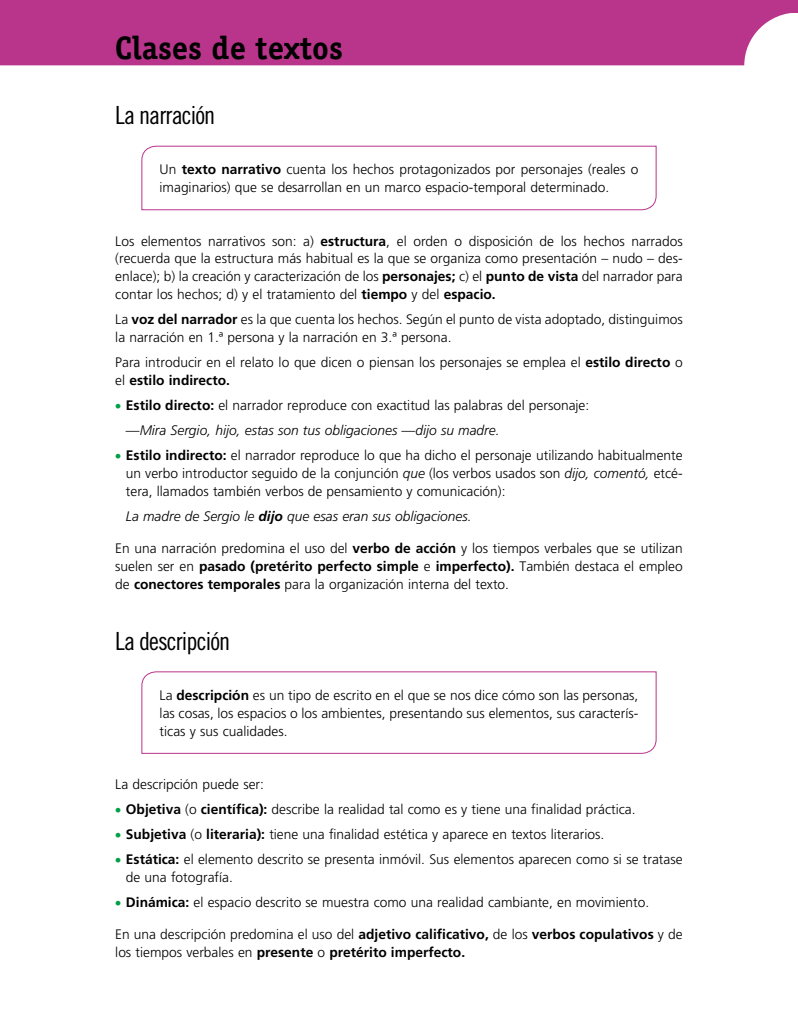
<style>
.page{position:relative;width:798px;height:1028px;background:#fff}
.page>*{position:absolute;margin:0;border:0;box-sizing:border-box;transform-origin:0 0}
.t1{font:700 32.5px "Officina Serif Std";color:#000}
._02_01_SUBAPARTADOS{font:25px "Trade Gothic LT Std Cn 18";letter-spacing:-.035em;color:#000}
._04_01_TXT_GENERAL{font:300 13.75px/17.9px "Frutiger LT Std";color:#000;text-align:justify}
._04_02_Bolo{font:300 13.75px/17.9px "Frutiger LT Std";color:#000;text-align:justify}
._04_01_TXT_GENERAL_r{font:300 13.75px/17.9px "Frutiger LT Std";color:#000}
._04_01_TXT_GENERAL-2{font:700 13.75px/17.9px "Frutiger LT Std";color:#000}
._04_01_TXT_GENERAL-3{font:italic 300 13.75px "Frutiger LT Std";color:#000}
.s1{font-weight:700}
.s2{color:#009f49}
.s3{font-style:normal}
.s4{font-style:italic}
.s5{font-weight:300}
</style>
<div class="page">
<div style="left:0;top:0;width:797px;height:65px;background:#b9348b"></div>
<svg style="left:141px;top:145px;width:515px;height:65px"></svg>
<svg style="left:141px;top:671px;width:515px;height:83px"></svg>
<p class="t1" style="left:115px;top:27px;width:229px">Clases de textos</p>
<p class="_02_01_SUBAPARTADOS" style="left:115px;top:101px;width:102px">La narración</p>
<p class="_04_01_TXT_GENERAL_r" style="left:159px;top:161px;width:480px">Un <span class="s1">texto narrativo</span> cuenta los hechos protagonizados por personajes (reales o imaginarios) que se desarrollan en un marco espacio-temporal determinado.</p>
<p class="_04_01_TXT_GENERAL" style="left:115px;top:232px;width:568px">Los elementos narrativos son: a) <span class="s1">estructura</span>, el orden o disposición de los hechos narrados (recuerda que la estructura más habitual es la que se organiza como presentación – nudo – des&shy;enlace); b) la creación y caracterización de los <span class="s1">personajes;</span> c) el <span class="s1">punto de vista</span> del narrador para contar los hechos; d) y el tratamiento del <span class="s1">tiempo</span> y del <span class="s1">espacio.</span></p>
<p class="_04_01_TXT_GENERAL" style="left:115px;top:311px;width:568px">La <span class="s1">voz del narrador</span> es la que cuenta los hechos. Según el punto de vista adoptado, distinguimos la narración en 1.ª persona y la narración en 3.ª persona.</p>
<p class="_04_01_TXT_GENERAL" style="left:115px;top:354px;width:568px">Para introducir en el relato lo que dicen o piensan los personajes se emplea el <span class="s1">estilo directo</span> o el <span class="s1">estilo indirecto.</span></p>
<p class="_04_02_Bolo" style="left:115px;top:397px;width:475px"><span class="s2">•</span> <span class="s1">Estilo directo:</span> el narrador reproduce con exactitud las palabras del personaje:</p>
<p class="_04_01_TXT_GENERAL-3" style="left:126px;top:422px;width:375px"><span class="s3">—</span>Mira Sergio, hijo, estas son tus obligaciones —dijo su madre.</p>
<p class="_04_02_Bolo" style="left:126px;top:447px;width:558px;text-indent:-11px"><span class="s2">•</span> <span class="s1">Estilo indirecto:</span> el narrador reproduce lo que ha dicho el personaje utilizando habitualmente un verbo introductor seguido de la conjunción <span class="s4">que</span> (los verbos usados son <span class="s4">dijo, comentó,</span> etcé&shy;tera, llamados también verbos de pensamiento y comunicación):</p>
<p class="_04_01_TXT_GENERAL-3" style="left:126px;top:508px;width:347px">La madre de Sergio le <span class="s1">dijo</span> que esas eran sus obligaciones.</p>
<p class="_04_01_TXT_GENERAL" style="left:115px;top:539px;width:568px">En una narración predomina el uso del <span class="s1">verbo de acción</span> y los tiempos verbales que se utilizan suelen ser en <span class="s1">pasado (pretérito perfecto simple</span> e <span class="s1">imperfecto).</span> También destaca el empleo de <span class="s1">conectores temporales</span> para la organización interna del texto.</p>
<p class="_02_01_SUBAPARTADOS" style="left:115px;top:626px;width:116px">La descripción</p>
<p class="_04_01_TXT_GENERAL_r" style="left:159px;top:686px;width:480px;text-align:justify">La <span class="s1">descripción</span> es un tipo de escrito en el que se nos dice cómo son las personas, las cosas, los espacios o los ambientes, presentando sus elementos, sus caracterís&shy;ticas y sus cualidades.</p>
<p class="_04_01_TXT_GENERAL" style="left:115px;top:775px;width:150px">La descripción puede ser:</p>
<p class="_04_02_Bolo" style="left:115px;top:800px;width:521px"><span class="s2">•</span> <span class="s1">Objetiva</span> (o <span class="s1">científica):</span> describe la realidad tal como es y tiene una finalidad práctica.</p>
<p class="_04_02_Bolo" style="left:115px;top:825px;width:490px"><span class="s2">•</span> <span class="s1">Subjetiva</span> (o <span class="s1">literaria):</span> tiene una finalidad estética y aparece en textos literarios.</p>
<p class="_04_02_Bolo" style="left:126px;top:850px;width:558px;text-indent:-11px"><span class="s2">•</span> <span class="s1">Estática:</span> el elemento descrito se presenta inmóvil. Sus elementos aparecen como si se tratase de una fotografía.</p>
<p class="_04_02_Bolo" style="left:115px;top:893px;width:535px"><span class="s2">•</span> <span class="s1">Dinámica:</span> el espacio descrito se muestra como una realidad cambiante, en movimiento.</p>
<p class="_04_01_TXT_GENERAL-2" style="left:115px;top:925px;width:568px"><span class="s5">En una descripción predomina el uso del</span> adjetivo calificativo, <span class="s5">de los</span> verbos copulativos <span class="s5">y de los tiempos verbales en</span> presente <span class="s5">o</span> pretérito imperfecto.</p>
</div>
